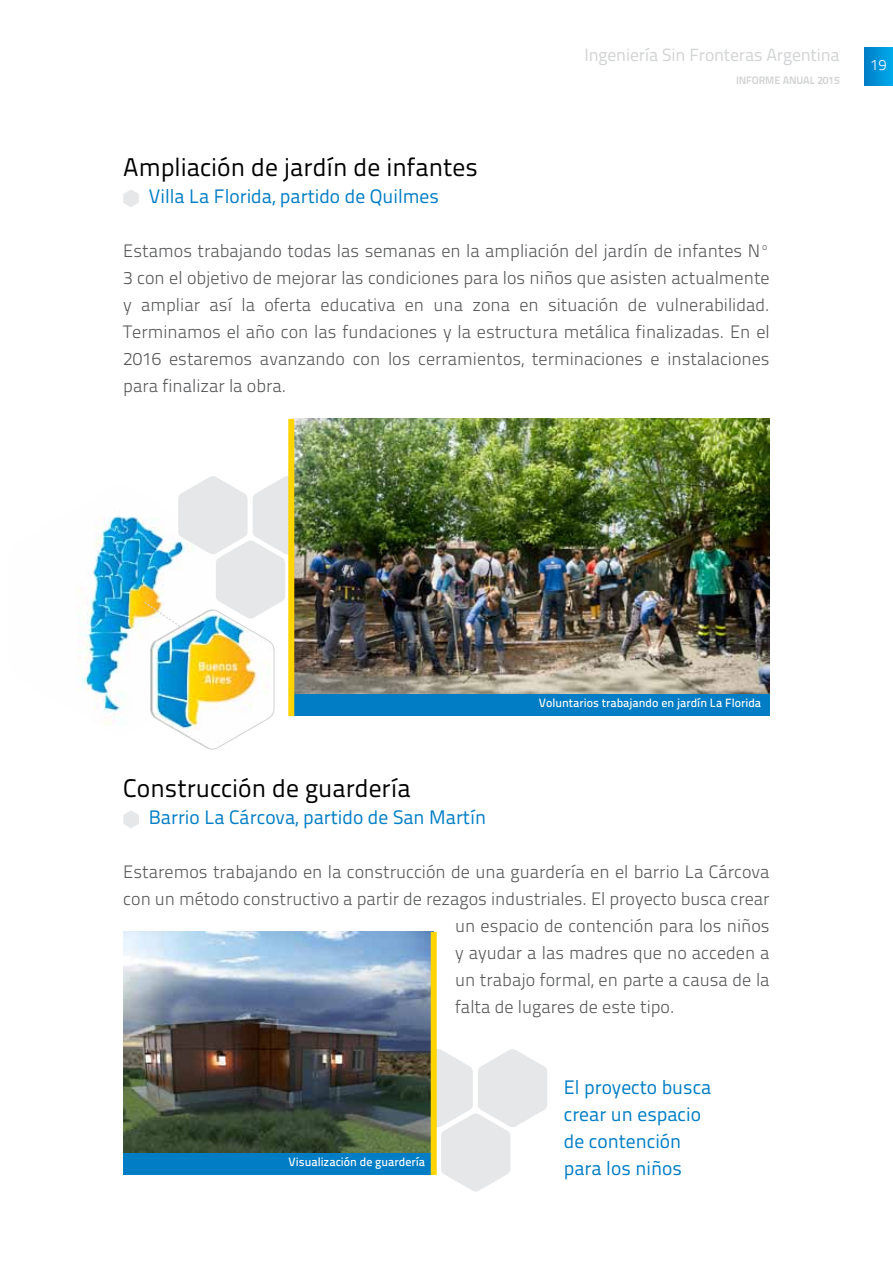
<style>
.page{position:relative;width:893px;height:1263px;background:#fff}
.page>*{position:absolute;margin:0;border:0;box-sizing:border-box;transform-origin:0 0}
.t1{font:25.5px "Titillium Text 22 L";color:#000}
.t2{font:19.5px/27px "Titillium Text 22 L";color:#007dc5}
.t3{font:300 18px/27px "Titillium Text 22 L";color:#58595b;text-align:justify}
.t4{font:17.7px "Titillium Text 22 L";letter-spacing:-.01em;color:#d1d3d4}
.t5{font:300 15px "Titillium Text 22 L";color:#fff}
.t6{font:500 12px "Titillium Text 22 L";color:#fff}
.t7{font:700 10.8px "Titillium Text 22 L";letter-spacing:-.01em;color:#d1d3d4}
</style>
<div class="page">
<img style="left:77px;top:516px;width:67px;height:209px">
<div style="left:865px;top:48px;width:28px;height:38px;background:linear-gradient(to right,#007ec5,#00a9eb)"></div>
<svg style="left:144px;top:476px;width:150px;height:274px"></svg>
<svg style="left:437px;top:1049px;width:110px;height:142px"></svg>
<img style="left:294px;top:419px;width:476px;height:275px">
<div style="left:291px;top:694px;width:479px;height:22px;background:#007dc5"></div>
<div style="left:288px;top:419px;width:6px;height:297px;background:#ffd400"></div>
<img style="left:123px;top:932px;width:308px;height:221px">
<div style="left:123px;top:1153px;width:311px;height:22px;background:#007dc5"></div>
<svg style="left:123px;top:190px;width:16px;height:17px"></svg>
<svg style="left:123px;top:811px;width:16px;height:17px"></svg>
<div style="left:431px;top:932px;width:6px;height:243px;background:#ffd400"></div>
<p class="t4" style="left:584px;top:42px;width:257px">Ingeniería Sin Fronteras Argentina</p>
<p class="t7" style="left:736px;top:71px;width:105px">INFORME ANUAL 2015</p>
<h1 class="t1" style="left:123px;top:148px;width:356px">Ampliación de jardín de infantes</h1>
<p class="t2" style="left:149px;top:181px;width:292px">Villa La Florida, partido de Quilmes</p>
<p class="t3" style="left:123px;top:236px;width:648px">Estamos trabajando todas las semanas en la ampliación del jardín de infantes Nº 3 con el objetivo de mejorar las condiciones para los niños que asisten actualmente y ampliar así la oferta educativa en una zona en situación de vulnerabilidad.<br>Terminamos el año con las fundaciones y la estructura metálica finalizadas. En el 2016 estaremos avanzando con los cerramientos, terminaciones e instalaciones para finalizar la obra.</p>
<p class="t5" style="left:871px;top:54px;width:17px">19</p>
<p class="t6" style="left:539px;top:694px;width:224px">Voluntarios trabajando en jardín La Florida</p>
<h1 class="t1" style="left:123px;top:769px;width:289px">Construcción de guardería</h1>
<p class="t2" style="left:149px;top:802px;width:339px">Barrio La Cárcova, partido de San Martín</p>
<p class="t3" style="left:123px;top:857px;width:648px">Estaremos trabajando en la construcción de una guardería en el barrio La Cárcova</p>
<p class="t3" style="left:123px;top:884px;width:648px">con un método constructivo a partir de rezagos industriales. El proyecto busca crear</p>
<p class="t3" style="left:455px;top:911px;width:316px">un espacio de contención para los niños</p>
<p class="t3" style="left:455px;top:938px;width:316px">y ayudar a las madres que no acceden a</p>
<p class="t3" style="left:455px;top:965px;width:316px">un trabajo formal, en parte a causa de la</p>
<p class="t3" style="left:455px;top:992px;width:221px">falta de lugares de este tipo.</p>
<p class="t6" style="left:289px;top:1153px;width:138px">Visualización de guardería</p>
<p class="t2" style="left:564px;top:1072px;width:149px">El proyecto busca crear un espacio de contención para los niños</p>
</div>
